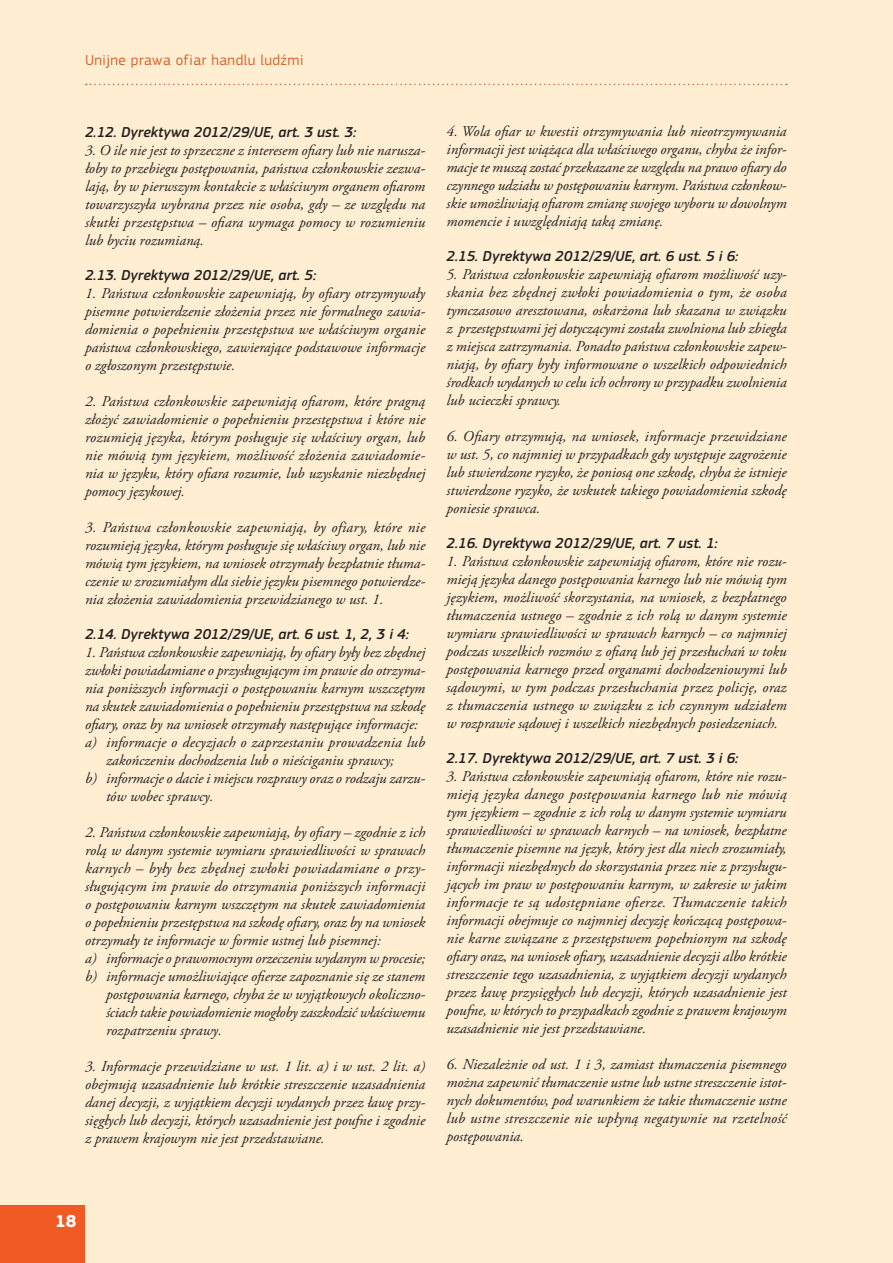
<style>
.page{position:relative;width:893px;height:1263px;background:#fff}
.page>*{position:absolute;margin:0;border:0;box-sizing:border-box;transform-origin:0 0}
.t1{font:700 18px "EC Square Sans Pro";color:#fff}
.t2{font:italic 15px/18px "Adobe Garamond Pro";color:#231f20;text-align:justify}
.t3{font:italic 500 15px "EC Square Sans Pro";color:#231f20}
.t4{font:italic 15px "Adobe Garamond Pro";letter-spacing:.02em;color:#231f20}
.t5{font:15px "EC Square Sans Pro";letter-spacing:.03em;color:#d6642a}
</style>
<div class="page">
<div style="left:0;top:0;width:892px;height:1263px;background:#ffeed2"></div>
<svg style="left:86px;top:84px;width:701px;height:1px"></svg>
<div style="left:0;top:1205px;width:85px;height:58px;background:#f15a22"></div>
<p class="t5" style="left:85px;top:54px;width:220px">Unijne prawa ofiar handlu ludźmi</p>
<p class="t3" style="left:85px;top:123px;width:273px">2.12. Dyrektywa 2012/29/UE, art. 3 ust. 3:</p>
<p class="t2" style="left:85px;top:142px;width:342px">3. O ile nie jest to sprzeczne z interesem ofiary lub nie narusza&shy;łoby to przebiegu postępowania, państwa członkowskie zezwa&shy;lają, by w pierwszym kontakcie z właściwym organem ofiarom towarzyszyła wybrana przez nie osoba, gdy – ze względu na skutki przestępstwa – ofiara wymaga pomocy w rozumieniu lub byciu rozumianą.</p>
<p class="t3" style="left:85px;top:266px;width:233px">2.13. Dyrektywa 2012/29/UE, art. 5:</p>
<p class="t2" style="left:85px;top:285px;width:342px">1. Państwa członkowskie zapewniają, by ofiary otrzymywały pisemne potwierdzenie złożenia przez nie formalnego zawia&shy;domienia o popełnieniu przestępstwa we właściwym organie państwa członkowskiego, zawierające podstawowe informacje o zgłoszonym przestępstwie.</p>
<p class="t2" style="left:85px;top:393px;width:342px">2. Państwa członkowskie zapewniają ofiarom, które pragną złożyć zawiadomienie o popełnieniu przestępstwa i które nie rozumieją języka, którym posługuje się właściwy organ, lub nie mówią tym językiem, możliwość złożenia zawiadomie&shy;nia w języku, który ofiara rozumie, lub uzyskanie niezbędnej pomocy językowej.</p>
<p class="t2" style="left:85px;top:519px;width:342px">3. Państwa członkowskie zapewniają, by ofiary, które nie rozumieją języka, którym posługuje się właściwy organ, lub nie mówią tym językiem, na wniosek otrzymały bezpłatnie tłuma&shy;czenie w zrozumiałym dla siebie języku pisemnego potwierdze&shy;nia złożenia zawiadomienia przewidzianego w ust. 1.</p>
<p class="t3" style="left:85px;top:625px;width:325px">2.14. Dyrektywa 2012/29/UE, art. 6 ust. 1, 2, 3 i 4:</p>
<p class="t2" style="left:85px;top:644px;width:342px">1. Państwa członkowskie zapewniają, by ofiary były bez zbędnej</p>
<p class="t2" style="left:85px;top:662px;width:342px">zwłoki powiadamiane o przysługującym im prawie do otrzyma-</p>
<p class="t2" style="left:85px;top:680px;width:342px">nia poniższych informacji o postępowaniu karnym wszczętym</p>
<p class="t2" style="left:85px;top:698px;width:342px">na skutek zawiadomienia o popełnieniu przestępstwa na szkodę</p>
<p class="t2" style="left:85px;top:716px;width:334px">ofiary, oraz by na wniosek otrzymały następujące informacje:</p>
<p class="t2" style="left:85px;top:734px;width:342px">a) informacje o decyzjach o zaprzestaniu prowadzenia lub</p>
<p class="t2" style="left:106px;top:752px;width:289px">zakończeniu dochodzenia lub o nieściganiu sprawcy;</p>
<p class="t2" style="left:85px;top:770px;width:342px">b) informacje o dacie i miejscu rozprawy oraz o rodzaju zarzu-</p>
<p class="t2" style="left:106px;top:788px;width:109px">tów wobec sprawcy.</p>
<p class="t2" style="left:85px;top:824px;width:342px">2. Państwa członkowskie zapewniają, by ofiary – zgodnie z ich</p>
<p class="t2" style="left:85px;top:842px;width:342px">rolą w danym systemie wymiaru sprawiedliwości w sprawach</p>
<p class="t4" style="left:85px;top:862px;width:342px">karnych – były bez zbędnej zwłoki powiadamiane o przy-</p>
<p class="t2" style="left:85px;top:878px;width:342px">sługującym im prawie do otrzymania poniższych informacji</p>
<p class="t2" style="left:85px;top:896px;width:342px">o postępowaniu karnym wszczętym na skutek zawiadomienia</p>
<p class="t2" style="left:85px;top:914px;width:342px">o popełnieniu przestępstwa na szkodę ofiary, oraz by na wniosek</p>
<p class="t2" style="left:85px;top:932px;width:297px">otrzymały te informacje w formie ustnej lub pisemnej:</p>
<p class="t2" style="left:85px;top:950px;width:342px">a) informacje o prawomocnym orzeczeniu wydanym w procesie;</p>
<p class="t2" style="left:85px;top:968px;width:342px">b) informacje umożliwiające ofierze zapoznanie się ze stanem</p>
<p class="t2" style="left:106px;top:986px;width:321px">postępowania karnego, chyba że w wyjątkowych okoliczno-</p>
<p class="t2" style="left:106px;top:1004px;width:321px">ściach takie powiadomienie mogłoby zaszkodzić właściwemu</p>
<p class="t2" style="left:106px;top:1022px;width:117px">rozpatrzeniu sprawy.</p>
<p class="t2" style="left:85px;top:1058px;width:342px">3. Informacje przewidziane w ust. 1 lit. a) i w ust. 2 lit. a) obejmują uzasadnienie lub krótkie streszczenie uzasadnienia danej decyzji, z wyjątkiem decyzji wydanych przez ławę przy&shy;sięgłych lub decyzji, których uzasadnienie jest poufne i zgodnie z prawem krajowym nie jest przedstawiane.</p>
<p class="t2" style="left:446px;top:124px;width:342px">4. Wola ofiar w kwestii otrzymywania lub nieotrzymywania informacji jest wiążąca dla właściwego organu, chyba że infor&shy;macje te muszą zostać przekazane ze względu na prawo ofiary do czynnego udziału w postępowaniu karnym. Państwa członkow&shy;skie umożliwiają ofiarom zmianę swojego wyboru w dowolnym momencie i uwzględniają taką zmianę.</p>
<p class="t3" style="left:446px;top:247px;width:293px">2.15. Dyrektywa 2012/29/UE, art. 6 ust. 5 i 6:</p>
<p class="t2" style="left:446px;top:267px;width:342px">5. Państwa członkowskie zapewniają ofiarom możliwość uzy&shy;skania bez zbędnej zwłoki powiadomienia o tym, że osoba tymczasowo aresztowana, oskarżona lub skazana w związku z przestępstwami jej dotyczącymi została zwolniona lub zbiegła z miejsca zatrzymania. Ponadto państwa członkowskie zapew&shy;niają, by ofiary były informowane o wszelkich odpowiednich środkach wydanych w celu ich ochrony w przypadku zwolnienia lub ucieczki sprawcy.</p>
<p class="t2" style="left:446px;top:429px;width:342px">6. Ofiary otrzymują, na wniosek, informacje przewidziane w ust. 5, co najmniej w przypadkach gdy występuje zagrożenie lub stwierdzone ryzyko, że poniosą one szkodę, chyba że istnieje stwierdzone ryzyko, że wskutek takiego powiadomienia szkodę poniesie sprawca.</p>
<p class="t3" style="left:446px;top:534px;width:273px">2.16. Dyrektywa 2012/29/UE, art. 7 ust. 1:</p>
<p class="t2" style="left:446px;top:554px;width:342px">1. Państwa członkowskie zapewniają ofiarom, które nie rozu&shy;mieją języka danego postępowania karnego lub nie mówią tym językiem, możliwość skorzystania, na wniosek, z bezpłatnego tłumaczenia ustnego – zgodnie z ich rolą w danym systemie wymiaru sprawiedliwości w sprawach karnych – co najmniej podczas wszelkich rozmów z ofiarą lub jej przesłuchań w toku postępowania karnego przed organami dochodzeniowymi lub sądowymi, w tym podczas przesłuchania przez policję, oraz z tłumaczenia ustnego w związku z ich czynnym udziałem w rozprawie sądowej i wszelkich niezbędnych posiedzeniach.</p>
<p class="t3" style="left:446px;top:749px;width:293px">2.17. Dyrektywa 2012/29/UE, art. 7 ust. 3 i 6:</p>
<p class="t2" style="left:446px;top:769px;width:342px">3. Państwa członkowskie zapewniają ofiarom, które nie rozu&shy;mieją języka danego postępowania karnego lub nie mówią tym językiem – zgodnie z ich rolą w danym systemie wymiaru sprawiedliwości w sprawach karnych – na wniosek, bezpłatne tłumaczenie pisemne na język, który jest dla niech zrozumiały, informacji niezbędnych do skorzystania przez nie z przysługu&shy;jących im praw w postępowaniu karnym, w zakresie w jakim informacje te są udostępniane ofierze. Tłumaczenie takich informacji obejmuje co najmniej decyzję kończącą postępowa&shy;nie karne związane z przestępstwem popełnionym na szkodę ofiary oraz, na wniosek ofiary, uzasadnienie decyzji albo krótkie streszczenie tego uzasadnienia, z wyjątkiem decyzji wydanych przez ławę przysięgłych lub decyzji, których uzasadnienie jest poufne, w których to przypadkach zgodnie z prawem krajowym uzasadnienie nie jest przedstawiane.</p>
<p class="t2" style="left:446px;top:1057px;width:342px">6. Niezależnie od ust. 1 i 3, zamiast tłumaczenia pisemnego można zapewnić tłumaczenie ustne lub ustne streszczenie istot&shy;nych dokumentów, pod warunkiem że takie tłumaczenie ustne lub ustne streszczenie nie wpłyną negatywnie na rzetelność postępowania.</p>
<p class="t1" style="left:55px;top:1215px;width:23px">18</p>
</div>
